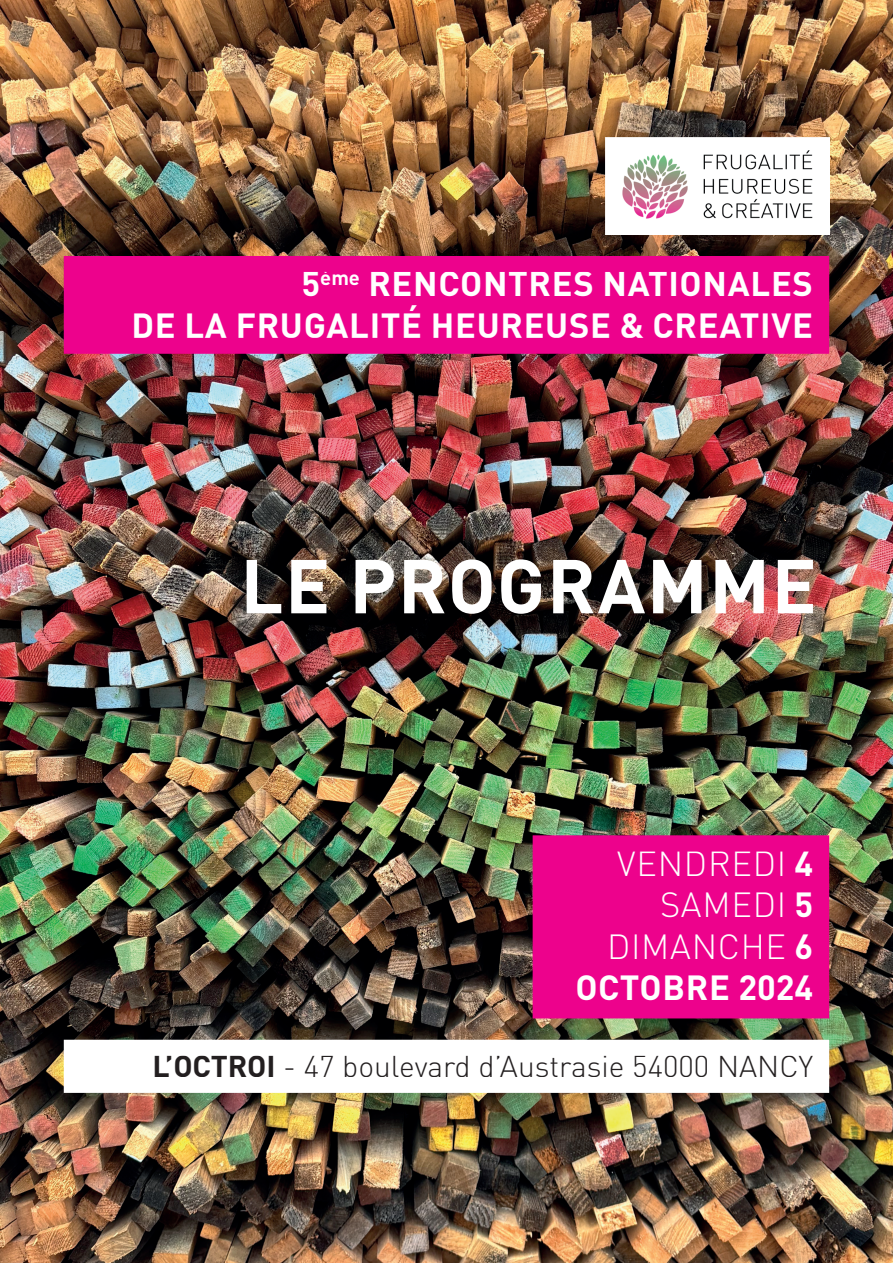
<style>
.page{position:relative;width:893px;height:1263px;background:#fff}
.page>*{position:absolute;margin:0;border:0;box-sizing:border-box;transform-origin:0 0}
.t1{font:700 75px "DIN Pro";letter-spacing:.02em;color:#fff}
.t2{font:700 34.5px/41.4px "DIN Pro";letter-spacing:.02em;color:#fff;text-align:right}
.t3{font:300 34.5px/41.4px "DIN Pro";letter-spacing:.02em;color:#fff;text-align:right}
.t4{font:300 30px "DIN Pro";color:#231f20}
.s1{font-weight:700}
</style>
<div class="page">
<img style="left:0;top:0;width:893px;height:1263px">
<div style="left:72px;top:264px;width:749px;height:82px;background:#ed028c"></div>
<div style="left:64px;top:256px;width:765px;height:98px;border:16px solid #ed028c"></div>
<div style="left:541px;top:843px;width:280px;height:167px;background:#ed028c"></div>
<div style="left:533px;top:835px;width:296px;height:183px;border:16px solid #ed028c"></div>
<div style="left:72px;top:1048px;width:749px;height:37px;background:#fff"></div>
<img style="left:606px;top:138px;width:223px;height:97px">
<p class="t2" style="left:131px;top:259px;width:683px">5<sup>ème</sup> RENCONTRES NATIONALES<br>DE LA FRUGALITÉ HEUREUSE &amp; CREATIVE</p>
<h1 class="t1" style="left:240px;top:524px;width:578px">LE PROGRAMME</h1>
<p class="t3" style="left:576px;top:840px;width:239px">VENDREDI <span class="s1">4<br></span>SAMEDI <span class="s1">5<br></span>DIMANCHE <span class="s1">6<br>OCTOBRE 2024</span></p>
<p class="t4" style="left:152px;top:1043px;width:662px"><span class="s1">L’OCTROI</span> - 47 boulevard d’Austrasie 54000 NANCY</p>
</div>
